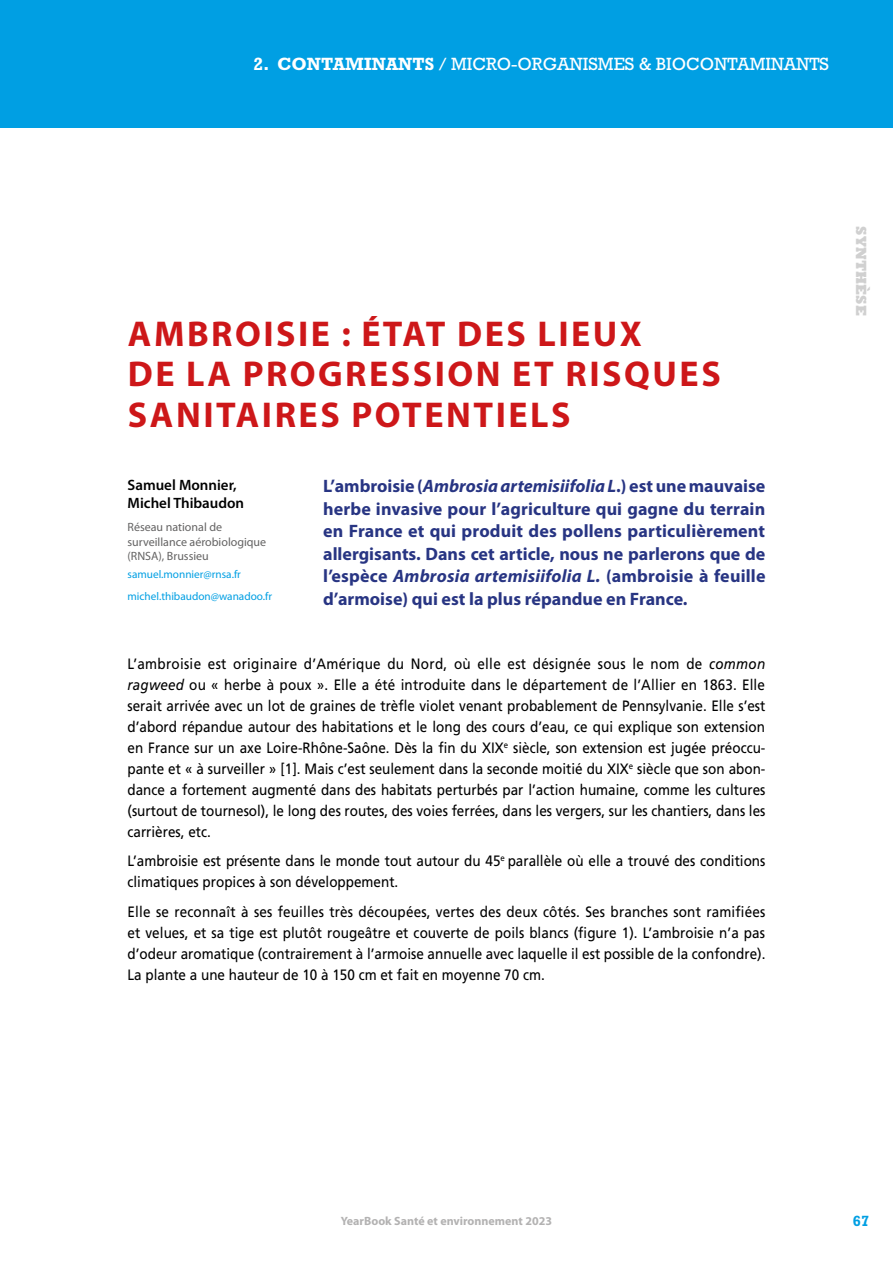
<style>
.page{position:relative;width:893px;height:1263px;background:#fff}
.page>*{position:absolute;margin:0;border:0;box-sizing:border-box;transform-origin:0 0}
.t1{font:700 36px/40.5px "Myriad Pro";letter-spacing:.07em;color:#cd1719}
.t2{font:700 18px/22.5px "Myriad Pro";color:#283583;text-align:justify}
.t3{font:18px "Rockwell Std";color:#fff}
.t4{font:15px/21px "Frutiger LT Std";color:#000;text-align:justify;scale:.9 1}
.t5{font:600 15px/18px "Myriad Pro";color:#000}
.t6{font:800 15px "Rockwell Std";color:#d0d0d0}
.t7{font:700 15px "Rockwell Std";color:#009fe3}
.t8{font:12px/14.4px "Myriad Pro";color:#646363}
.t9{font:700 12px "Myriad Pro";color:#b3b2b2}
.t10{font:11.25px/22px "Myriad Pro";color:#009fe3}
.s1{font-weight:700}
.s2{font-style:italic}
</style>
<div class="page">
<div style="left:0;top:0;width:893px;height:128px;background:#009fe3"></div>
<p class="t3" style="left:253px;top:53px;width:577px"><span class="s1">2. CONTAMINANTS</span> / MICRO-ORGANISMES &amp; BIOCONTAMINANTS</p>
<h1 class="t1" style="left:128px;top:314px;width:594px">AMBROISIE : ÉTAT DES LIEUX<br>DE LA PROGRESSION ET RISQUES<br>SANITAIRES POTENTIELS</h1>
<p class="t5" style="left:128px;top:476px;width:118px">Samuel Monnier,<br>Michel Thibaudon</p>
<p class="t8" style="left:128px;top:520px;width:140px">Réseau national de surveillance aérobiologique (RNSA), Brussieu</p>
<p class="t10" style="left:128px;top:563px;width:146px">samuel.monnier@rnsa.fr michel.thibaudon@wanadoo.fr</p>
<p class="t2" style="left:323px;top:475px;width:444px">L’ambroisie (<span class="s2">Ambrosia artemisiifolia L</span>.) est une mauvaise herbe invasive pour l’agriculture qui gagne du terrain en France et qui produit des pollens particulièrement allergisants. Dans cet article, nous ne parlerons que de l’espèce <span class="s2">Ambrosia artemisiifolia L.</span> (ambroisie à feuille d’armoise) qui est la plus répandue en France.</p>
<p class="t4" style="left:128px;top:653px;width:710px">L’ambroisie est originaire d’Amérique du Nord, où elle est désignée sous le nom de <span class="s2">common ragweed</span> ou « herbe à poux ». Elle a été introduite dans le département de l’Allier en 1863. Elle serait arrivée avec un lot de graines de trèfle violet venant probablement de Pennsylvanie. Elle s’est d’abord répandue autour des habitations et le long des cours d’eau, ce qui explique son extension en France sur un axe Loire-Rhône-Saône. Dès la fin du XIX<sup>e</sup> siècle, son extension est jugée préoccu&shy;pante et « à surveiller » [1]. Mais c’est seulement dans la seconde moitié du XIX<sup>e</sup> siècle que son abon&shy;dance a fortement augmenté dans des habitats perturbés par l’action humaine, comme les cultures (surtout de tournesol), le long des routes, des voies ferrées, dans les vergers, sur les chantiers, dans les carrières, etc.</p>
<p class="t4" style="left:128px;top:850px;width:710px">L’ambroisie est présente dans le monde tout autour du 45<sup>e</sup> parallèle où elle a trouvé des conditions climatiques propices à son développement.</p>
<p class="t4" style="left:128px;top:901px;width:710px">Elle se reconnaît à ses feuilles très découpées, vertes des deux côtés. Ses branches sont ramifiées et velues, et sa tige est plutôt rougeâtre et couverte de poils blancs (figure 1). L’ambroisie n’a pas d’odeur aromatique (contrairement à l’armoise annuelle avec laquelle il est possible de la confondre).<br>La plante a une hauteur de 10 à 150 cm et fait en moyenne 70 cm.</p>
<p class="t6" style="left:870px;top:226px;width:91px;rotate:90deg">SYNTHÈSE</p>
<p class="t9" style="left:341px;top:1214px;width:213px">YearBook Santé et environnement 2023</p>
<p class="t7" style="left:853px;top:1211px;width:18px">67</p>
</div>
